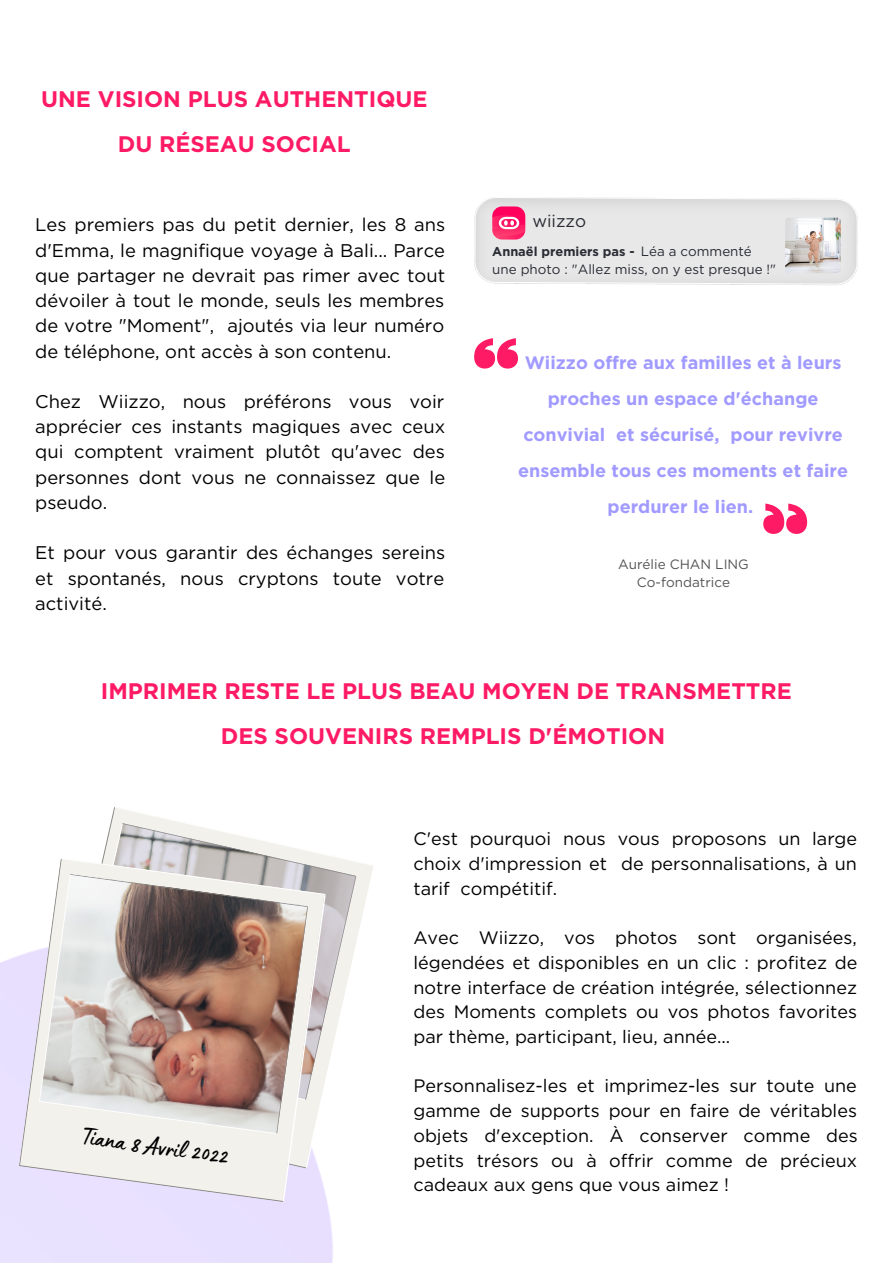
<style>
.page{position:relative;width:893px;height:1264px;background:#fff}
.page>*{position:absolute;margin:0;border:0;box-sizing:border-box;transform-origin:0 0}
.t1{font:25.5px "Lumios Marker";color:#000}
.t2{font:700 22.5px/45px "Gotham";color:#ff1a65;text-align:center}
.t3{font:18.3px/25.2px "Gotham";color:#000;text-align:justify}
.t4{font:18px/24.8px "Gotham";color:#000;text-align:justify}
.t5{font:700 18px/36px "Gotham";color:#a19aff;text-align:center}
.t6{font:17.1px "Gotham";color:#2a2c35}
.t7{font:13.5px/18px "Gotham";color:#545454;text-align:center}
.t8{font:13.35px/17.9px "Gotham";color:#2a2c35}
.t9{font:700 12.75px "Gotham";color:#2a2c35}
</style>
<div class="page">
<svg style="left:19px;top:807px;width:354px;height:394px"></svg>
<svg style="left:474px;top:197px;width:383px;height:88px;background:#e6e6e6"></svg>
<img style="left:492px;top:206px;width:33px;height:33px;border-radius:10px">
<img style="left:785px;top:218px;width:55px;height:55px;border-radius:3px">
<svg style="left:474px;top:338px;width:44px;height:30px"></svg>
<svg style="left:763px;top:503px;width:44px;height:31px"></svg>
<p class="t2" style="left:41px;top:78px;width:388px">UNE VISION PLUS AUTHENTIQUE<br>DU RÉSEAU SOCIAL</p>
<p class="t3" style="left:35px;top:213px;width:411px">Les premiers pas du petit dernier, les 8 ans d'Emma, le magnifique voyage à Bali... Parce que partager ne devrait pas rimer avec tout dévoiler à tout le monde, seuls les membres de votre "Moment", ajoutés via leur numéro de téléphone, ont accès à son contenu.</p>
<p class="t3" style="left:35px;top:390px;width:411px">Chez Wiizzo, nous préférons vous voir apprécier ces instants magiques avec ceux qui comptent vraiment plutôt qu'avec des personnes dont vous ne connaissez que le pseudo.</p>
<p class="t3" style="left:35px;top:541px;width:411px">Et pour vous garantir des échanges sereins et spontanés, nous cryptons toute votre activité.</p>
<p class="t6" style="left:532px;top:213px;width:55px">wiizzo</p>
<p class="t8" style="left:492px;top:243px;width:285px;text-indent:149px">Léa a commenté une photo : "Allez miss, on y est presque !"</p>
<p class="t9" style="left:492px;top:246px;width:144px">Annaël premiers pas -</p>
<p class="t5" style="left:518px;top:345px;width:331px">Wiizzo offre aux familles et à leurs proches un espace d'échange convivial et sécurisé, pour revivre ensemble tous ces moments et faire perdurer le lien.</p>
<p class="t7" style="left:618px;top:556px;width:132px">Aurélie CHAN LING<br>Co-fondatrice</p>
<p class="t2" style="left:101px;top:669px;width:692px">IMPRIMER RESTE LE PLUS BEAU MOYEN DE TRANSMETTRE<br>DES SOUVENIRS REMPLIS D'ÉMOTION</p>
<h1 class="t1" style="left:82px;top:1127px;width:151px;rotate:8deg">Tiana 8 Avril 2022</h1>
<p class="t4" style="left:413px;top:827px;width:445px">C'est pourquoi nous vous proposons un large choix d'impression et de personnalisations, à un tarif compétitif.</p>
<p class="t4" style="left:413px;top:926px;width:445px">Avec Wiizzo, vos photos sont organisées, légendées et disponibles en un clic : profitez de notre interface de création intégrée, sélectionnez des Moments complets ou vos photos favorites par thème, participant, lieu, année...</p>
<p class="t4" style="left:413px;top:1074px;width:445px">Personnalisez-les et imprimez-les sur toute une gamme de supports pour en faire de véritables objets d'exception. À conserver comme des petits trésors ou à offrir comme de précieux cadeaux aux gens que vous aimez !</p>
</div>
